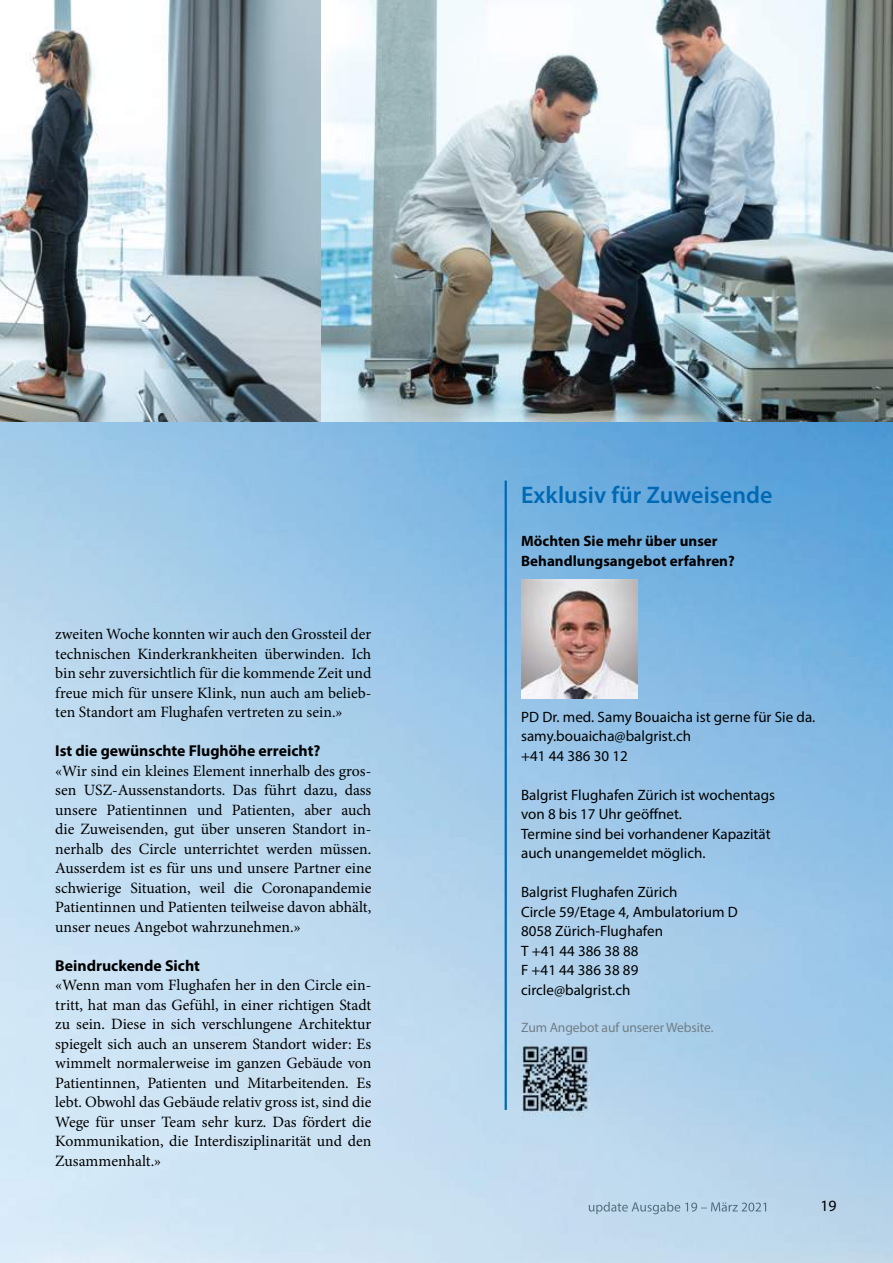
<style>
.page{position:relative;width:893px;height:1263px;background:#fff}
.page>*{position:absolute;margin:0;border:0;box-sizing:border-box;transform-origin:0 0}
.t1{font:600 24px "Myriad Pro";color:#0069b4}
.t2{font:15.75px/19.5px "Minion Pro";color:#000;text-align:justify}
.t3{font:700 15.75px "Myriad Pro";color:#000}
.t4{font:15.75px "Myriad Pro";color:#000}
.t5{font:15px/19.5px "Myriad Pro";color:#000}
.t6{font:700 15px/19.5px "Myriad Pro";color:#000}
.t7{font:13.65px "Myriad Pro";letter-spacing:-.01em;color:#717e86}
</style>
<div class="page">
<img style="left:0;top:421px;width:893px;height:842px">
<hr style="left:505px;top:480px;width:2px;height:630px;background:#0069b4">
<img style="left:0;top:0;width:322px;height:421px">
<img style="left:322px;top:0;width:571px;height:421px">
<img style="left:589px;top:1202px;width:177px;height:12px">
<img style="left:522px;top:1046px;width:68px;height:73px">
<img style="left:522px;top:579px;width:116px;height:120px">
<p class="t2" style="left:55px;top:624px;width:318px">zweiten Woche konnten wir auch den Grossteil der technischen Kinderkrankheiten überwinden. Ich bin sehr zuversichtlich für die kommende Zeit und freue mich für unsere Klink, nun auch am belieb&shy;ten Standort am Flughafen vertreten zu sein.»</p>
<p class="t3" style="left:55px;top:740px;width:267px">Ist die gewünschte Flughöhe erreicht?</p>
<p class="t2" style="left:55px;top:761px;width:318px">«Wir sind ein kleines Element innerhalb des gros&shy;sen USZ-Aussenstandorts. Das führt dazu, dass unsere Patientinnen und Patienten, aber auch die Zuweisenden, gut über unseren Standort in&shy;nerhalb des Circle unterrichtet werden müssen.<br>Ausserdem ist es für uns und unsere Partner eine schwierige Situation, weil die Coronapandemie Patientinnen und Patienten teilweise davon abhält, unser neues Angebot wahrzunehmen.»</p>
<p class="t3" style="left:55px;top:955px;width:146px">Beindruckende Sicht</p>
<p class="t2" style="left:55px;top:975px;width:318px">«Wenn man vom Flughafen her in den Circle ein&shy;tritt, hat man das Gefühl, in einer richtigen Stadt zu sein. Diese in sich verschlungene Architektur spiegelt sich auch an unserem Standort wider: Es wimmelt normalerweise im ganzen Gebäude von Patientinnen, Patienten und Mitarbeitenden. Es lebt. Obwohl das Gebäude relativ gross ist, sind die Wege für unser Team sehr kurz. Das fördert die Kommunikation, die Interdisziplinarität und den Zusammenhalt.»</p>
<h1 class="t1" style="left:521px;top:479px;width:253px">Exklusiv für Zuweisende</h1>
<p class="t6" style="left:521px;top:531px;width:215px">Möchten Sie mehr über unser<br>Behandlungsangebot erfahren?</p>
<p class="t5" style="left:521px;top:706px;width:296px">PD Dr. med. Samy Bouaicha ist gerne für Sie da. samy.bouaicha@balgrist.ch<br>+41 44 386 30 12</p>
<p class="t5" style="left:521px;top:784px;width:256px">Balgrist Flughafen Zürich ist wochentags von 8 bis 17 Uhr geöffnet.<br>Termine sind bei vorhandener Kapazität auch unangemeldet möglich.</p>
<p class="t5" style="left:521px;top:882px;width:218px">Balgrist Flughafen Zürich<br>Circle 59/Etage 4, Ambulatorium D<br>8058 Zürich-Flughafen<br>T +41 44 386 38 88<br>F +41 44 386 38 89 circle@balgrist.ch</p>
<p class="t7" style="left:521px;top:1019px;width:194px">Zum Angebot auf unserer Website.</p>
<p class="t4" style="left:820px;top:1196px;width:18px">19</p>
</div>
